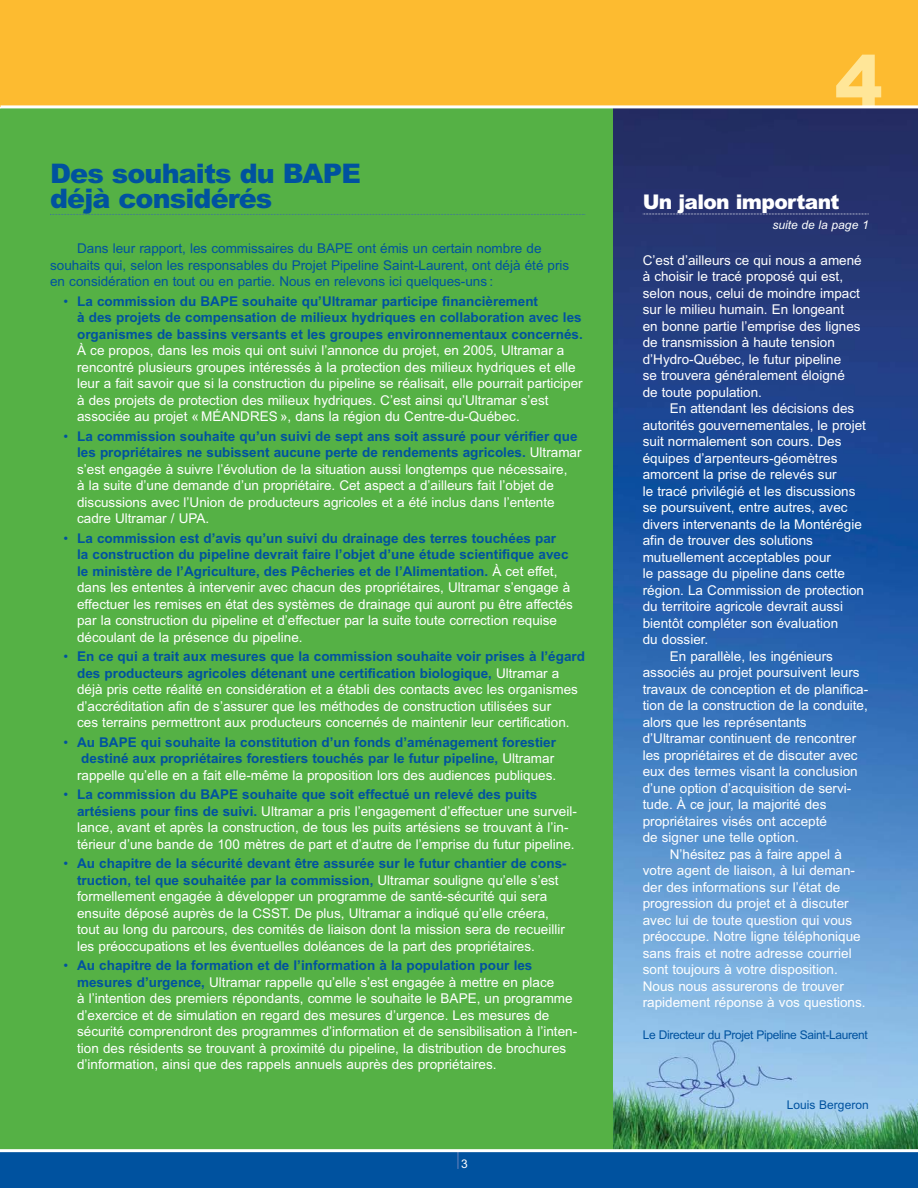
<style>
.page{position:relative;width:918px;height:1188px;background:#fff}
.page>*{position:absolute;margin:0;border:0;box-sizing:border-box;transform-origin:0 0}
.t1{font:900 72px "Arial";color:#ffe698}
.t2{font:900 27px/25.5px "Arial";letter-spacing:-.035em;color:#00529f}
.t3{font:900 20.25px "Arial";letter-spacing:-.035em;color:#fff}
.t4{font:13.5px/16.5px "Arial";color:#fff}
.t5{font:700 13.5px/16.5px "Arial";color:#00529f}
.t6{font:13.5px/16.5px "Arial";color:#00529f}
.t7{font:12px "Arial";letter-spacing:-.03em;color:#00529f}
.t8{font:italic 12px "Arial";color:#fff}
.t9{font:12px "Arial";color:#00529f}
.t10{font:12px "Arial";color:#fff}
.s1{font-weight:400}
.s2{color:#00529f}
.s3{font-weight:700;color:#00529f}
.s4{font-weight:400;color:#fff}
</style>
<div class="page">
<div style="left:0;top:88px;width:632px;height:1063px;background:#55b145"></div>
<img style="left:614px;top:108px;width:304px;height:1041px">
<div style="left:0;top:1152px;width:918px;height:36px;background:#00529f"></div>
<div style="left:0;top:0;width:918px;height:107px;background:#fdbb30"></div>
<svg style="left:50px;top:214px;width:536px;height:1px"></svg>
<svg style="left:458px;top:1152px;width:1px;height:17px"></svg>
<hr style="left:0;top:105px;width:918px;height:3px;background:#fff">
<svg style="left:643px;top:214px;width:226px;height:1px"></svg>
<hr style="left:0;top:1149px;width:918px;height:3px;background:#fff">
<h2 class="t2" style="left:50px;top:163px;width:312px">Des souhaits du BAPE déjà considérés</h2>
<p class="t6" style="left:50px;top:242px;width:521px;text-indent:27px">Dans leur rapport, les commissaires du BAPE ont émis un certain nombre de souhaits qui, selon les responsables du Projet Pipeline Saint-Laurent, ont déjà été pris en considération en tout ou en partie. Nous en relevons ici quelques-uns :</p>
<p class="t5" style="left:77px;top:294px;width:507px;text-indent:-14px"><span class="s1">•</span> La commission du BAPE souhaite qu’Ultramar participe financièrement<br>à des projets de compensation de milieux hydriques en collaboration avec les organismes de bassins versants et les groupes environnementaux concernés.</p>
<p class="t4" style="left:77px;top:344px;width:507px">À ce propos, dans les mois qui ont suivi l’annonce du projet, en 2005, Ultramar a rencontré plusieurs groupes intéressés à la protection des milieux hydriques et elle leur a fait savoir que si la construction du pipeline se réalisait, elle pourrait participer à des projets de protection des milieux hydriques. C’est ainsi qu’Ultramar s’est associée au projet « MÉANDRES », dans la région du Centre-du-Québec.</p>
<p class="t4" style="left:77px;top:429px;width:506px;text-indent:-14px"><span class="s2">•</span> <span class="s3">La commission souhaite qu’un suivi de sept ans soit assuré pour vérifier que les propriétaires ne subissent aucune perte de rendements agricoles.</span> Ultramar s’est engagée à suivre l’évolution de la situation aussi longtemps que nécessaire,<br>à la suite d’une demande d’un propriétaire. Cet aspect a d’ailleurs fait l’objet de discussions avec l’Union de producteurs agricoles et a été inclus dans l’entente cadre Ultramar / UPA.</p>
<p class="t4" style="left:77px;top:531px;width:497px;text-indent:-14px"><span class="s2">•</span> <span class="s3">La commission est d’avis qu’un suivi du drainage des terres touchées par<br>la construction du pipeline devrait faire l’objet d’une étude scientifique avec le ministère de l’Agriculture, des Pêcheries et de l’Alimentation.</span> À cet effet, dans les ententes à intervenir avec chacun des propriétaires, Ultramar s’engage à effectuer les remises en état des systèmes de drainage qui auront pu être affectés par la construction du pipeline et d’effectuer par la suite toute correction requise découlant de la présence du pipeline.</p>
<p class="t4" style="left:77px;top:650px;width:509px;text-indent:-14px"><span class="s2">•</span> <span class="s3">En ce qui a trait aux mesures que la commission souhaite voir prises à l’égard des producteurs agricoles détenant une certification biologique,</span> Ultramar a déjà pris cette réalité en considération et a établi des contacts avec les organismes d’accréditation afin de s’assurer que les méthodes de construction utilisées sur<br>ces terrains permettront aux producteurs concernés de maintenir leur certification.</p>
<p class="t5" style="left:64px;top:735px;width:494px;text-align:right"><span class="s1">•</span> Au BAPE qui souhaite la constitution d’un fonds d’aménagement forestier destiné aux propriétaires forestiers touchés par le futur pipeline, <span class="s4">Ultramar rappelle qu’elle en a fait elle-même la proposition lors des audiences publiques.</span></p>
<p class="t4" style="left:77px;top:788px;width:501px;text-indent:-14px"><span class="s2">•</span> <span class="s3">La commission du BAPE souhaite que soit effectué un relevé des puits artésiens pour fins de suivi.</span> Ultramar a pris l’engagement d’effectuer une surveil&shy;lance, avant et après la construction, de tous les puits artésiens se trouvant à l’in&shy;térieur d’une bande de 100 mètres de part et d’autre de l’emprise du futur pipeline.</p>
<p class="t4" style="left:77px;top:857px;width:491px;text-indent:-14px"><span class="s2">•</span> <span class="s3">Au chapitre de la sécurité devant être assurée sur le futur chantier de cons&shy;truction, tel que souhaitée par la commission,</span> Ultramar souligne qu’elle s’est formellement engagée à développer un programme de santé-sécurité qui sera ensuite déposé auprès de la CSST. De plus, Ultramar a indiqué qu’elle créera, tout au long du parcours, des comités de liaison dont la mission sera de recueillir les préoccupations et les éventuelles doléances de la part des propriétaires.</p>
<p class="t4" style="left:77px;top:959px;width:502px;text-indent:-14px"><span class="s2">•</span> <span class="s3">Au chapitre de la formation et de l’information à la population pour les mesures d’urgence,</span> Ultramar rappelle qu’elle s’est engagée à mettre en place<br>à l’intention des premiers répondants, comme le souhaite le BAPE, un programme d’exercice et de simulation en regard des mesures d’urgence. Les mesures de sécurité comprendront des programmes d’information et de sensibilisation à l’inten&shy;tion des résidents se trouvant à proximité du pipeline, la distribution de brochures d’information, ainsi que des rappels annuels auprès des propriétaires.</p>
<p class="t10" style="left:461px;top:1160px;width:8px">3</p>
<h1 class="t1" style="left:835px;top:55px;width:50px">4</h1>
<h3 class="t3" style="left:643px;top:195px;width:198px">Un jalon important</h3>
<p class="t8" style="left:773px;top:220px;width:98px">suite de la page 1</p>
<p class="t4" style="left:643px;top:253px;width:221px">C’est d’ailleurs ce qui nous a amené à choisir le tracé proposé qui est, selon nous, celui de moindre impact sur le milieu humain. En longeant en bonne partie l’emprise des lignes de transmission à haute tension d’Hydro-Québec, le futur pipeline<br>se trouvera généralement éloigné de toute population.</p>
<p class="t4" style="left:670px;top:402px;width:186px">En attendant les décisions des</p>
<p class="t4" style="left:643px;top:418px;width:225px">autorités gouvernementales, le projet</p>
<p class="t4" style="left:643px;top:435px;width:200px">suit normalement son cours. Des</p>
<p class="t4" style="left:643px;top:451px;width:196px">équipes d’arpenteurs-géomètres</p>
<p class="t4" style="left:643px;top:468px;width:195px">amorcent la prise de relevés sur</p>
<p class="t4" style="left:643px;top:484px;width:214px">le tracé privilégié et les discussions</p>
<p class="t4" style="left:643px;top:501px;width:206px">se poursuivent, entre autres, avec</p>
<p class="t4" style="left:643px;top:517px;width:221px">divers intervenants de la Montérégie</p>
<p class="t4" style="left:643px;top:534px;width:172px">afin de trouver des solutions</p>
<p class="t4" style="left:643px;top:550px;width:190px">mutuellement acceptables pour</p>
<p class="t4" style="left:643px;top:567px;width:204px">le passage du pipeline dans cette</p>
<p class="t4" style="left:643px;top:583px;width:223px">région. La Commission de protection</p>
<p class="t4" style="left:643px;top:600px;width:202px">du territoire agricole devrait aussi</p>
<p class="t4" style="left:643px;top:616px;width:197px">bientôt compléter son évaluation</p>
<p class="t4" style="left:643px;top:633px;width:67px">du dossier.</p>
<p class="t4" style="left:670px;top:649px;width:165px">En parallèle, les ingénieurs</p>
<p class="t4" style="left:643px;top:666px;width:218px">associés au projet poursuivent leurs</p>
<p class="t4" style="left:643px;top:682px;width:227px">travaux de conception et de planifica-</p>
<p class="t4" style="left:643px;top:699px;width:227px">tion de la construction de la conduite,</p>
<p class="t4" style="left:643px;top:715px;width:165px">alors que les représentants</p>
<p class="t4" style="left:643px;top:732px;width:215px">d’Ultramar continuent de rencontrer</p>
<p class="t4" style="left:643px;top:748px;width:216px">les propriétaires et de discuter avec</p>
<p class="t4" style="left:643px;top:765px;width:216px">eux des termes visant la conclusion</p>
<p class="t4" style="left:643px;top:781px;width:210px">d’une option d’acquisition de servi-</p>
<p class="t4" style="left:643px;top:798px;width:185px">tude. À ce jour, la majorité des</p>
<p class="t4" style="left:643px;top:814px;width:186px">propriétaires visés ont accepté</p>
<p class="t4" style="left:643px;top:831px;width:158px">de signer une telle option.</p>
<p class="t4" style="left:670px;top:847px;width:174px">N’hésitez pas à faire appel à</p>
<p class="t4" style="left:643px;top:864px;width:214px">votre agent de liaison, à lui deman-</p>
<p class="t4" style="left:643px;top:880px;width:199px">der des informations sur l’état de</p>
<p class="t4" style="left:643px;top:897px;width:207px">progression du projet et à discuter</p>
<p class="t4" style="left:643px;top:913px;width:211px">avec lui de toute question qui vous</p>
<p class="t4" style="left:643px;top:930px;width:219px">préoccupe. Notre ligne téléphonique</p>
<p class="t4" style="left:643px;top:946px;width:210px">sans frais et notre adresse courriel</p>
<p class="t4" style="left:643px;top:963px;width:197px">sont toujours à votre disposition.</p>
<p class="t4" style="left:643px;top:979px;width:203px">Nous nous assurerons de trouver</p>
<p class="t4" style="left:643px;top:996px;width:224px">rapidement réponse à vos questions.</p>
<p class="t7" style="left:643px;top:1030px;width:227px">Le Directeur du Projet Pipeline Saint-Laurent</p>
<p class="t9" style="left:787px;top:1101px;width:83px">Louis Bergeron</p>
</div>
